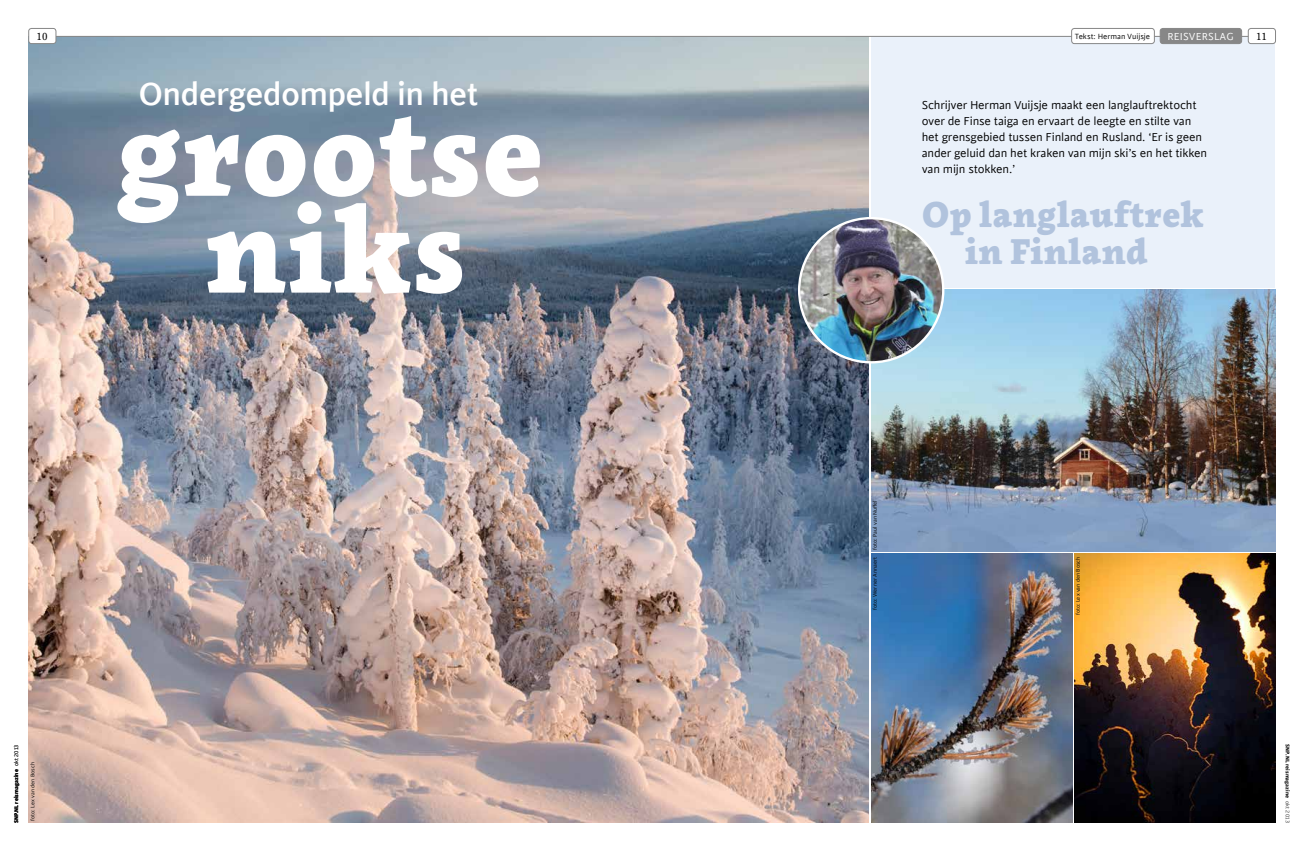
<style>
.page{position:relative;width:1304px;height:851px;background:#fff}
.page>*{position:absolute;margin:0;border:0;box-sizing:border-box;transform-origin:0 0}
.t1{font:900 119.2px/96.8px "Clavo";color:#fff;text-align:center}
.t2{font:500 36px "Cinta";letter-spacing:-.02em;color:#fff}
.t3{font:900 35.4px/37.2px "Clavo";color:#b1c3dd;text-align:center}
.t4{font:13px/16px "Cinta";letter-spacing:-.015em;color:#000}
.t5{font:11.5px "Cinta";letter-spacing:.01em;color:#fff}
.t6{font:10px "News 702 BT";color:#000}
.t7{font:8.5px "Cinta";letter-spacing:-.005em;color:#000}
.t8{font:6px "Cinta";letter-spacing:.005em;color:#000}
.t9{font:700 6px "Cinta";letter-spacing:.01em;color:#000}
.s1{font-weight:300}
</style>
<div class="page">
<div style="left:871px;top:36px;width:404px;height:251px;background:#eaf1fa"></div>
<img style="left:871px;top:553px;width:201px;height:269px">
<img style="left:1074px;top:553px;width:202px;height:269px">
<img style="left:28px;top:37px;width:840px;height:785px">
<img style="left:871px;top:289px;width:405px;height:262px">
<hr style="left:652px;top:36px;width:616px;height:1px;background:#878787">
<hr style="left:48px;top:36px;width:604px;height:1px;background:#878787">
<div style="left:1160px;top:28px;width:82px;height:16px;background:#878787;border-radius:3px"></div>
<div style="left:1160px;top:28px;width:82px;height:16px;border:1px solid #878787;border-radius:3px"></div>
<div style="left:1248px;top:28px;width:27px;height:16px;background:#fff;border-radius:3px"></div>
<div style="left:1248px;top:28px;width:28px;height:16px;border:1px solid #878787;border-radius:3px"></div>
<div style="left:29px;top:28px;width:27px;height:16px;background:#fff;border-radius:3px"></div>
<div style="left:28px;top:28px;width:28px;height:16px;border:1px solid #878787;border-radius:3px"></div>
<div style="left:1072px;top:28px;width:82px;height:16px;background:#fff;border-radius:3px"></div>
<div style="left:1071px;top:28px;width:84px;height:16px;border:1px solid #878787;border-radius:3px"></div>
<img style="left:799px;top:218px;width:144px;height:144px;border-radius:72px">
<p class="t6" style="left:37px;top:30px;width:12px">10</p>
<p class="t5" style="left:1167px;top:30px;width:68px">REISVERSLAG</p>
<p class="t6" style="left:1256px;top:30px;width:12px">11</p>
<p class="t7" style="left:1075px;top:31px;width:77px">Tekst: Herman Vuijsje</p>
<h2 class="t2" style="left:139px;top:73px;width:342px">Ondergedompeld in het</h2>
<h1 class="t1" style="left:116px;top:101px;width:429px">grootse niks</h1>
<p class="t4" style="left:922px;top:97px;width:287px">Schrijver Herman Vuijsje maakt een langlauftrektocht over de Finse taiga en ervaart de leegte en stilte van het grensgebied tussen Finland en Rusland. ‘Er is geen ander geluid dan het kraken van mijn ski’s en het tikken van mijn stokken.’</p>
<h3 class="t3" style="left:922px;top:194px;width:283px">Op langlauftrek in Finland</h3>
<p class="t9" style="left:13px;top:823px;width:80px;rotate:-90deg">SNP.NL reismagazine <span class="s1">okt 2013</span></p>
<p class="t8" style="left:29px;top:820px;width:60px;rotate:-90deg">foto: Lex van den Bosch</p>
<p class="t8" style="left:872px;top:549px;width:51px;rotate:-90deg">foto: Paul van Nuffel</p>
<p class="t8" style="left:872px;top:609px;width:54px;rotate:-90deg">foto: Werner Annaert</p>
<p class="t8" style="left:1075px;top:615px;width:60px;rotate:-90deg">foto: Lex van den Bosch</p>
<p class="t9" style="left:1291px;top:744px;width:80px;rotate:90deg">SNP.NL reismagazine <span class="s1">okt 2013</span></p>
</div>
